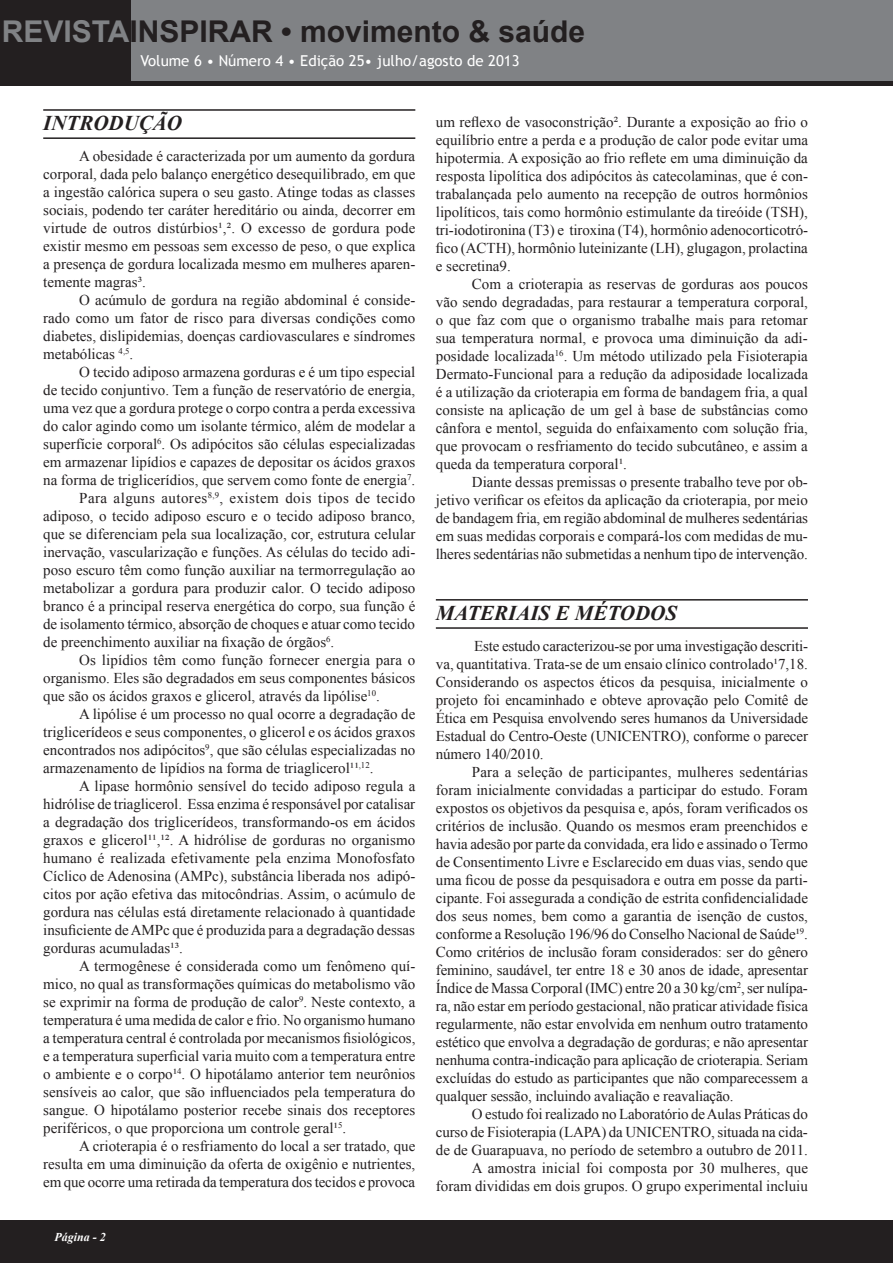
<style>
.page{position:relative;width:893px;height:1263px;background:#fff}
.page>*{position:absolute;margin:0;border:0;box-sizing:border-box;transform-origin:0 0}
.t1{font:700 30px "Arial";color:#231f20}
.t2{font:italic 700 21px "Times New Roman";color:#231f20}
.t3{font:15px/18px "Times New Roman";color:#231f20;text-align:justify}
.t4{font:15px "Times New Roman";letter-spacing:.03em;color:#231f20}
.t5{font:15px "Trebuchet MS";color:#fff}
.t6{font:italic 700 12px "Times New Roman";color:#fff}
.s1{color:#808285}
</style>
<div class="page">
<div style="left:0;top:0;width:893px;height:85px;background:#231f20"></div>
<div style="left:0;top:1220px;width:893px;height:43px;background:#231f20"></div>
<div style="left:132px;top:0;width:761px;height:80px;background:#808285"></div>
<hr style="left:43px;top:109px;width:372px;height:2px;background:#231f20">
<hr style="left:43px;top:137px;width:372px;height:2px;background:#231f20">
<hr style="left:436px;top:599px;width:372px;height:2px;background:#231f20">
<hr style="left:436px;top:627px;width:372px;height:2px;background:#231f20">
<h1 class="t1" style="left:2px;top:12px;width:585px"><span class="s1">REVISTA</span>INSPIRAR • movimento &amp; saúde</h1>
<p class="t5" style="left:140px;top:52px;width:381px">Volume 6 • Número 4 • Edição 25• julho/agosto de 2013</p>
<h2 class="t2" style="left:43px;top:109px;width:140px">INTRODUÇÃO</h2>
<p class="t3" style="left:43px;top:147px;width:374px;text-indent:36px">A obesidade é caracterizada por um aumento da gordura corporal, dada pelo balanço energético desequilibrado, em que a ingestão calórica supera o seu gasto. Atinge todas as classes sociais, podendo ter caráter hereditário ou ainda, decorrer em virtude de outros distúrbios¹,². O excesso de gordura pode existir mesmo em pessoas sem excesso de peso, o que explica a presença de gordura localizada mesmo em mulheres aparen&shy;temente magras³.</p>
<p class="t3" style="left:43px;top:291px;width:374px;text-indent:36px">O acúmulo de gordura na região abdominal é conside&shy;rado como um fator de risco para diversas condições como diabetes, dislipidemias, doenças cardiovasculares e síndromes metabólicas <sup>4,5</sup>.</p>
<p class="t3" style="left:79px;top:363px;width:338px">O tecido adiposo armazena gorduras e é um tipo especial</p>
<p class="t3" style="left:43px;top:381px;width:374px">de tecido conjuntivo. Tem a função de reservatório de energia,</p>
<p class="t3" style="left:43px;top:399px;width:374px">uma vez que a gordura protege o corpo contra a perda excessiva</p>
<p class="t3" style="left:43px;top:417px;width:374px">do calor agindo como um isolante térmico, além de modelar a</p>
<p class="t3" style="left:43px;top:435px;width:374px">superfície corporal<sup>6</sup>. Os adipócitos são células especializadas</p>
<p class="t3" style="left:43px;top:453px;width:374px">em armazenar lipídios e capazes de depositar os ácidos graxos</p>
<p class="t3" style="left:43px;top:471px;width:374px">na forma de triglicerídios, que servem como fonte de energia<sup>7</sup>.</p>
<p class="t4" style="left:79px;top:488px;width:338px">Para alguns autores<sup>8,9</sup>, existem dois tipos de tecido</p>
<p class="t3" style="left:43px;top:507px;width:374px">adiposo, o tecido adiposo escuro e o tecido adiposo branco,</p>
<p class="t3" style="left:43px;top:525px;width:374px">que se diferenciam pela sua localização, cor, estrutura celular</p>
<p class="t3" style="left:43px;top:543px;width:374px">inervação, vascularização e funções. As células do tecido adi-</p>
<p class="t3" style="left:43px;top:561px;width:374px">poso escuro têm como função auxiliar na termorregulação ao</p>
<p class="t3" style="left:43px;top:579px;width:374px">metabolizar a gordura para produzir calor. O tecido adiposo</p>
<p class="t3" style="left:43px;top:597px;width:374px">branco é a principal reserva energética do corpo, sua função é</p>
<p class="t3" style="left:43px;top:615px;width:373px">de isolamento térmico, absorção de choques e atuar como tecido</p>
<p class="t3" style="left:43px;top:633px;width:293px">de preenchimento auxiliar na fixação de órgãos<sup>6</sup>.</p>
<p class="t3" style="left:79px;top:651px;width:338px">Os lipídios têm como função fornecer energia para o</p>
<p class="t3" style="left:43px;top:669px;width:374px">organismo. Eles são degradados em seus componentes básicos</p>
<p class="t3" style="left:43px;top:687px;width:338px">que são os ácidos graxos e glicerol, através da lipólise<sup>10</sup>.</p>
<p class="t3" style="left:79px;top:705px;width:338px">A lipólise é um processo no qual ocorre a degradação de</p>
<p class="t3" style="left:43px;top:723px;width:374px">triglicerídeos e seus componentes, o glicerol e os ácidos graxos</p>
<p class="t3" style="left:43px;top:741px;width:374px">encontrados nos adipócitos<sup>9</sup>, que são células especializadas no</p>
<p class="t3" style="left:43px;top:759px;width:332px">armazenamento de lipídios na forma de triaglicerol¹¹<sup>,12</sup>.</p>
<p class="t3" style="left:79px;top:777px;width:338px">A lipase hormônio sensível do tecido adiposo regula a</p>
<p class="t3" style="left:43px;top:795px;width:373px">hidrólise de triaglicerol. Essa enzima é responsável por catalisar</p>
<p class="t3" style="left:43px;top:813px;width:374px">a degradação dos triglicerídeos, transformando-os em ácidos</p>
<p class="t3" style="left:43px;top:831px;width:374px">graxos e glicerol¹¹,¹². A hidrólise de gorduras no organismo</p>
<p class="t3" style="left:43px;top:849px;width:373px">humano é realizada efetivamente pela enzima Monofosfato</p>
<p class="t3" style="left:43px;top:867px;width:374px">Cíclico de Adenosina (AMPc), substância liberada nos adipó-</p>
<p class="t3" style="left:43px;top:885px;width:374px">citos por ação efetiva das mitocôndrias. Assim, o acúmulo de</p>
<p class="t3" style="left:43px;top:903px;width:374px">gordura nas células está diretamente relacionado à quantidade</p>
<p class="t3" style="left:43px;top:921px;width:373px">insuficiente de AMPc que é produzida para a degradação dessas</p>
<p class="t3" style="left:43px;top:939px;width:141px">gorduras acumuladas¹³.</p>
<p class="t3" style="left:79px;top:957px;width:338px">A termogênese é considerada como um fenômeno quí-</p>
<p class="t3" style="left:43px;top:975px;width:374px">mico, no qual as transformações químicas do metabolismo vão</p>
<p class="t3" style="left:43px;top:993px;width:374px">se exprimir na forma de produção de calor<sup>9</sup>. Neste contexto, a</p>
<p class="t3" style="left:43px;top:1011px;width:374px">temperatura é uma medida de calor e frio. No organismo humano</p>
<p class="t3" style="left:43px;top:1029px;width:374px">a temperatura central é controlada por mecanismos fisiológicos,</p>
<p class="t3" style="left:43px;top:1047px;width:374px">e a temperatura superficial varia muito com a temperatura entre</p>
<p class="t3" style="left:43px;top:1065px;width:374px">o ambiente e o corpo¹<sup>4</sup>. O hipotálamo anterior tem neurônios</p>
<p class="t3" style="left:43px;top:1083px;width:374px">sensíveis ao calor, que são influenciados pela temperatura do</p>
<p class="t3" style="left:43px;top:1101px;width:374px">sangue. O hipotálamo posterior recebe sinais dos receptores</p>
<p class="t3" style="left:43px;top:1119px;width:304px">periféricos, o que proporciona um controle geral¹<sup>5</sup>.</p>
<p class="t3" style="left:79px;top:1137px;width:338px">A crioterapia é o resfriamento do local a ser tratado, que</p>
<p class="t3" style="left:43px;top:1155px;width:374px">resulta em uma diminuição da oferta de oxigênio e nutrientes,</p>
<p class="t3" style="left:43px;top:1173px;width:374px">em que ocorre uma retirada da temperatura dos tecidos e provoca</p>
<p class="t6" style="left:55px;top:1229px;width:53px">Página - 2</p>
<p class="t3" style="left:436px;top:113px;width:374px">um reflexo de vasoconstrição². Durante a exposição ao frio o equilíbrio entre a perda e a produção de calor pode evitar uma hipotermia. A exposição ao frio reflete em uma diminuição da resposta lipolítica dos adipócitos às catecolaminas, que é con&shy;trabalançada pelo aumento na recepção de outros hormônios lipolíticos, tais como hormônio estimulante da tireóide (TSH), tri-iodotironina (T3) e tiroxina (T4), hormônio adenocorticotró&shy;fico (ACTH), hormônio luteinizante (LH), glugagon, prolactina e secretina9.</p>
<p class="t3" style="left:436px;top:275px;width:374px;text-indent:36px">Com a crioterapia as reservas de gorduras aos poucos vão sendo degradadas, para restaurar a temperatura corporal, o que faz com que o organismo trabalhe mais para retomar sua temperatura normal, e provoca uma diminuição da adi&shy;posidade localizada<sup>16</sup>. Um método utilizado pela Fisioterapia Dermato-Funcional para a redução da adiposidade localizada é a utilização da crioterapia em forma de bandagem fria, a qual consiste na aplicação de um gel à base de substâncias como cânfora e mentol, seguida do enfaixamento com solução fria, que provocam o resfriamento do tecido subcutâneo, e assim a queda da temperatura corporal¹.</p>
<p class="t3" style="left:436px;top:473px;width:374px;text-indent:36px">Diante dessas premissas o presente trabalho teve por ob&shy;jetivo verificar os efeitos da aplicação da crioterapia, por meio de bandagem fria, em região abdominal de mulheres sedentárias em suas medidas corporais e compará-los com medidas de mu&shy;lheres sedentárias não submetidas a nenhum tipo de intervenção.</p>
<h2 class="t2" style="left:436px;top:599px;width:243px">MATERIAIS E MÉTODOS</h2>
<p class="t3" style="left:436px;top:637px;width:374px;text-indent:38px">Este estudo caracterizou-se por uma investigação descriti&shy;va, quantitativa. Trata-se de um ensaio clínico controlado¹7,18.<br>Considerando os aspectos éticos da pesquisa, inicialmente o projeto foi encaminhado e obteve aprovação pelo Comitê de Ética em Pesquisa envolvendo seres humanos da Universidade Estadual do Centro-Oeste (UNICENTRO), conforme o parecer número 140/2010.</p>
<p class="t3" style="left:436px;top:763px;width:374px;text-indent:36px">Para a seleção de participantes, mulheres sedentárias foram inicialmente convidadas a participar do estudo. Foram expostos os objetivos da pesquisa e, após, foram verificados os critérios de inclusão. Quando os mesmos eram preenchidos e havia adesão por parte da convidada, era lido e assinado o Termo de Consentimento Livre e Esclarecido em duas vias, sendo que uma ficou de posse da pesquisadora e outra em posse da parti&shy;cipante. Foi assegurada a condição de estrita confidencialidade dos seus nomes, bem como a garantia de isenção de custos, conforme a Resolução 196/96 do Conselho Nacional de Saúde¹<sup>9</sup>.<br>Como critérios de inclusão foram considerados: ser do gênero feminino, saudável, ter entre 18 e 30 anos de idade, apresentar Índice de Massa Corporal (IMC) entre 20 a 30 kg/cm<sup>2</sup>, ser nulípa&shy;ra, não estar em período gestacional, não praticar atividade física regularmente, não estar envolvida em nenhum outro tratamento estético que envolva a degradação de gorduras; e não apresentar nenhuma contra-indicação para aplicação de crioterapia. Seriam excluídas do estudo as participantes que não comparecessem a qualquer sessão, incluindo avaliação e reavaliação.</p>
<p class="t3" style="left:436px;top:1105px;width:374px;text-align:right">O estudo foi realizado no Laboratório de Aulas Práticas do<br>curso de Fisioterapia (LAPA) da UNICENTRO, situada na cida&shy;de de Guarapuava, no período de setembro a outubro de 2011.<br>A amostra inicial foi composta por 30 mulheres, que foram divididas em dois grupos. O grupo experimental incluiu</p>
</div>
